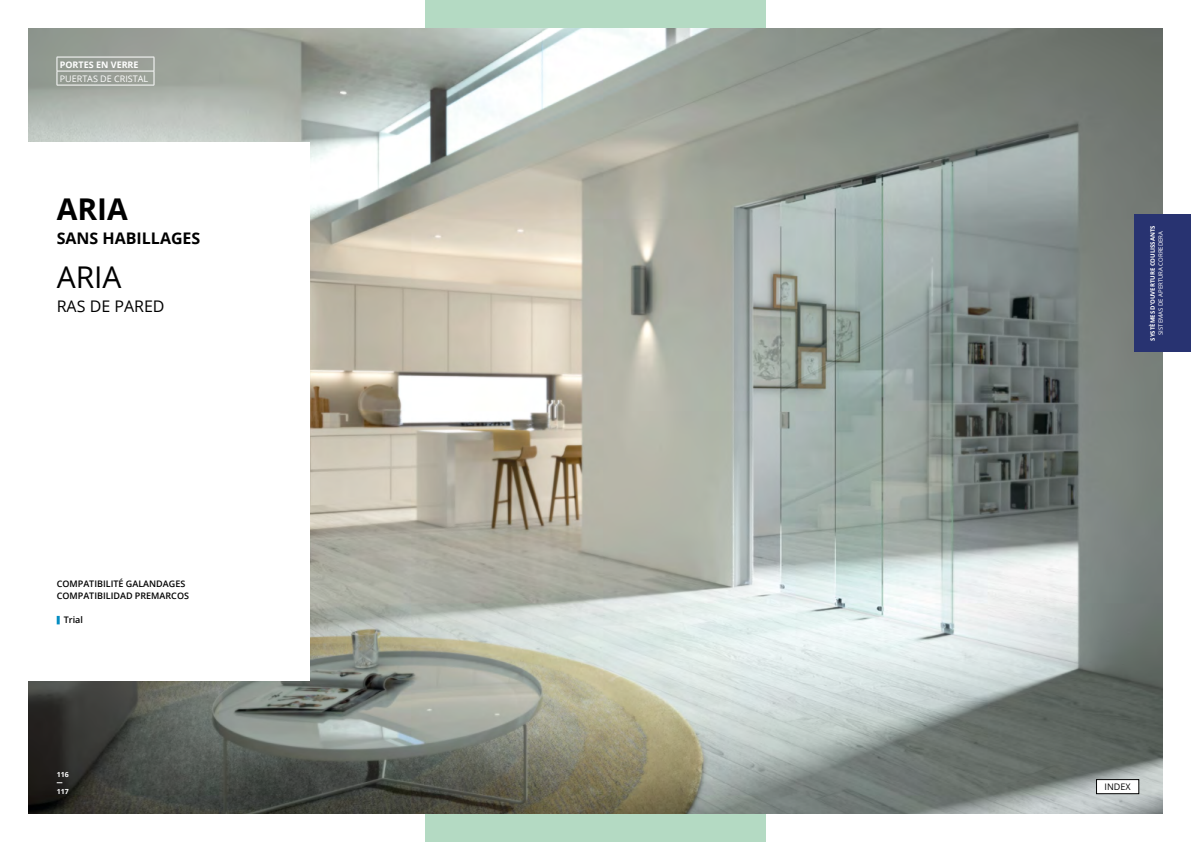
<style>
.page{position:relative;width:1191px;height:842px;background:#fff}
.page>*{position:absolute;margin:0;border:0;box-sizing:border-box;transform-origin:0 0}
.t1{font:700 30px "Open Sans";color:#000}
.t2{font:30px "Open Sans";color:#000}
.t3{font:700 16px "Open Sans";color:#000}
.t4{font:16px "Open Sans";color:#000}
.t5{font:600 9px/12px "Open Sans";color:#000}
.t6{font:9px "Open Sans";color:#fff}
.t7{font:700 9px "Open Sans";color:#fff}
.t8{font:9px "Open Sans";color:#000}
.t9{font:700 7px "Open Sans";color:#fff}
.t10{font:700 6px "Open Sans";color:#fff}
.t11{font:6px "Open Sans";color:#fff}
</style>
<div class="page">
<div style="left:425px;top:0;width:340px;height:842px;background:#b4dac3"></div>
<img style="left:28px;top:28px;width:1134px;height:786px">
<div style="left:0;top:142px;width:309px;height:538px;background:#fff"></div>
<div style="left:1134px;top:214px;width:57px;height:138px;background:#283371"></div>
<svg style="left:57px;top:616px;width:3px;height:8px"></svg>
<hr style="left:57px;top:57px;width:97px;height:1px;background:#fff">
<hr style="left:57px;top:71px;width:97px;height:1px;background:#fff">
<svg style="left:57px;top:57px;width:1px;height:28px"></svg>
<svg style="left:154px;top:57px;width:1px;height:28px"></svg>
<hr style="left:57px;top:85px;width:97px;height:1px;background:#fff">
<div style="left:1096px;top:779px;width:42px;height:15px;background:#fff"></div>
<div style="left:1096px;top:779px;width:43px;height:15px;border:1px solid #000"></div>
<p class="t7" style="left:60px;top:58px;width:80px">PORTES EN VERRE</p>
<p class="t6" style="left:60px;top:72px;width:90px">PUERTAS DE CRISTAL</p>
<h1 class="t1" style="left:57px;top:188px;width:73px">ARIA</h1>
<h2 class="t3" style="left:57px;top:227px;width:145px">SANS HABILLAGES</h2>
<h1 class="t2" style="left:57px;top:256px;width:66px">ARIA</h1>
<h2 class="t4" style="left:57px;top:295px;width:109px">RAS DE PARED</h2>
<p class="t5" style="left:57px;top:578px;width:134px">COMPATIBILITÉ GALANDAGES<br>COMPATIBILIDAD PREMARCOS</p>
<p class="t5" style="left:64px;top:614px;width:21px">Trial</p>
<p class="t9" style="left:57px;top:769px;width:13px">116</p>
<p class="t9" style="left:57px;top:786px;width:13px">117</p>
<p class="t10" style="left:1148px;top:341px;width:117px;rotate:-90deg">SYSTÈMES D’OUVERTURE COULISSANTS</p>
<p class="t11" style="left:1156px;top:335px;width:105px;rotate:-90deg">SISTEMAS DE APERTURA CORREDERA</p>
<p class="t8" style="left:1104px;top:780px;width:28px">INDEX</p>
</div>
